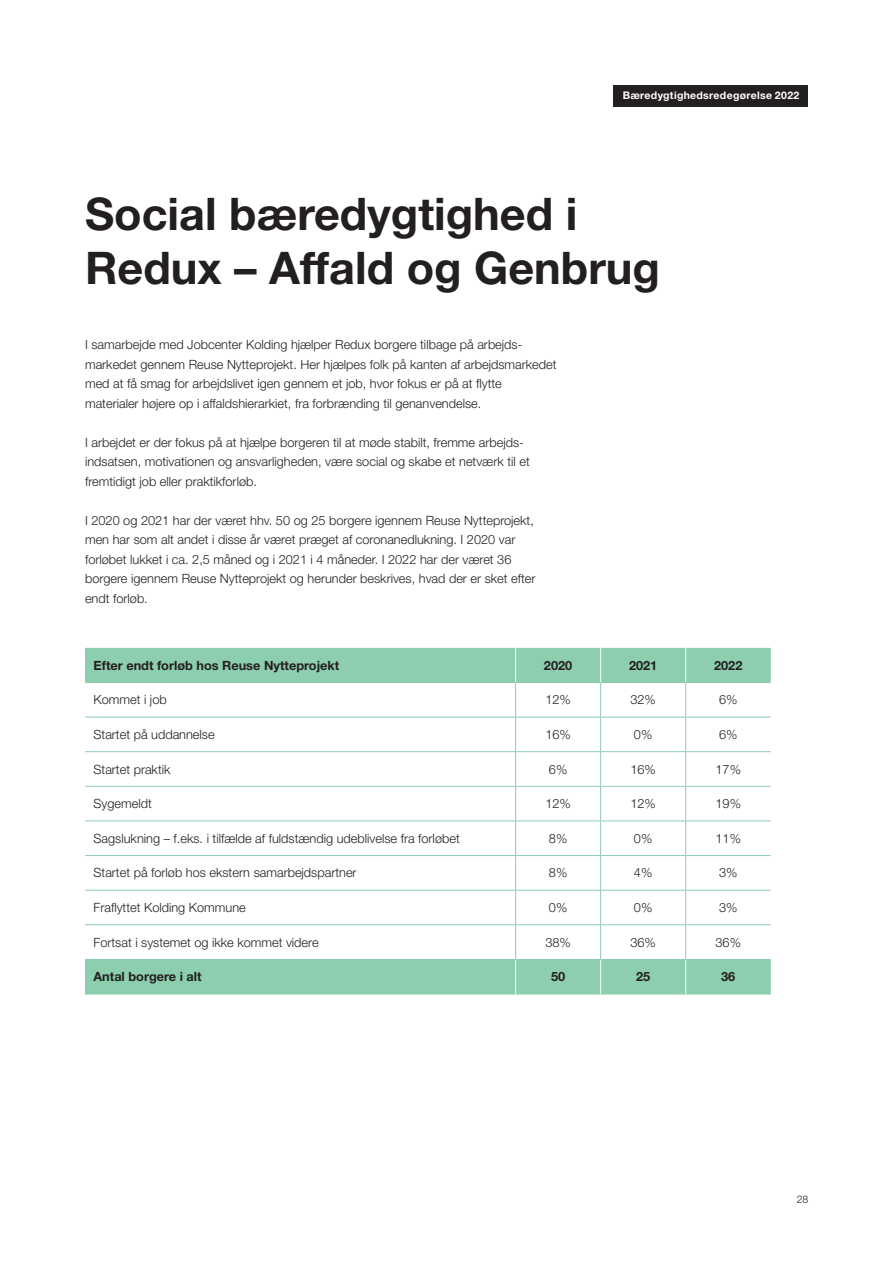
<style>
.page{position:relative;width:893px;height:1263px;background:#fff}
.page>*{position:absolute;margin:0;border:0;box-sizing:border-box;transform-origin:0 0}
.Rubrik{font:700 45px/54px "Helvetica Neue LT Std";color:#231f20}
.Brødtekst{font:300 12.75px/19.5px "Helvetica Neue LT Std";color:#231f20}
.Brødtekst_centreret{font:300 12.75px "Helvetica Neue LT Std";color:#231f20}
.Brødtekst-2{font:700 12.75px "Helvetica Neue LT Std";color:#231f20}
.Brødtekst_centreret-2{font:700 12.75px "Helvetica Neue LT Std";color:#231f20}
.t1{font:700 10.5px "Helvetica Neue LT Std";letter-spacing:.03em;color:#fff}
.t2{font:300 10.5px "Helvetica Neue LT Std";color:#231f20}
</style>
<div class="page">
<div style="left:613px;top:85px;width:195px;height:21px;background:#231f20"></div>
<svg style="left:85px;top:648px;width:686px;height:346px"></svg>
<hr style="left:85px;top:682px;width:431px;height:1px;background:#8cceae">
<hr style="left:516px;top:682px;width:85px;height:1px;background:#8cceae">
<hr style="left:515px;top:683px;width:1px;height:34px;background:#8cceae">
<hr style="left:601px;top:682px;width:85px;height:1px;background:#8cceae">
<hr style="left:600px;top:683px;width:1px;height:34px;background:#8cceae">
<hr style="left:686px;top:682px;width:85px;height:1px;background:#8cceae">
<hr style="left:685px;top:683px;width:1px;height:34px;background:#8cceae">
<hr style="left:85px;top:717px;width:431px;height:1px;background:#8cceae">
<hr style="left:516px;top:717px;width:85px;height:1px;background:#8cceae">
<hr style="left:515px;top:717px;width:1px;height:34px;background:#8cceae">
<hr style="left:601px;top:717px;width:85px;height:1px;background:#8cceae">
<hr style="left:600px;top:717px;width:1px;height:34px;background:#8cceae">
<hr style="left:686px;top:717px;width:85px;height:1px;background:#8cceae">
<hr style="left:685px;top:717px;width:1px;height:34px;background:#8cceae">
<hr style="left:85px;top:751px;width:431px;height:1px;background:#8cceae">
<hr style="left:516px;top:751px;width:85px;height:1px;background:#8cceae">
<hr style="left:515px;top:752px;width:1px;height:34px;background:#8cceae">
<hr style="left:601px;top:751px;width:85px;height:1px;background:#8cceae">
<hr style="left:600px;top:752px;width:1px;height:34px;background:#8cceae">
<hr style="left:686px;top:751px;width:85px;height:1px;background:#8cceae">
<hr style="left:685px;top:752px;width:1px;height:34px;background:#8cceae">
<hr style="left:85px;top:786px;width:431px;height:1px;background:#8cceae">
<hr style="left:516px;top:786px;width:85px;height:1px;background:#8cceae">
<hr style="left:515px;top:787px;width:1px;height:33px;background:#8cceae">
<hr style="left:601px;top:786px;width:85px;height:1px;background:#8cceae">
<hr style="left:600px;top:787px;width:1px;height:33px;background:#8cceae">
<hr style="left:686px;top:786px;width:85px;height:1px;background:#8cceae">
<hr style="left:685px;top:787px;width:1px;height:33px;background:#8cceae">
<hr style="left:85px;top:820px;width:431px;height:1px;background:#8cceae">
<hr style="left:516px;top:820px;width:85px;height:1px;background:#8cceae">
<hr style="left:515px;top:821px;width:1px;height:34px;background:#8cceae">
<hr style="left:601px;top:820px;width:85px;height:1px;background:#8cceae">
<hr style="left:600px;top:821px;width:1px;height:34px;background:#8cceae">
<hr style="left:686px;top:820px;width:85px;height:1px;background:#8cceae">
<hr style="left:685px;top:821px;width:1px;height:34px;background:#8cceae">
<hr style="left:85px;top:855px;width:431px;height:1px;background:#8cceae">
<hr style="left:516px;top:855px;width:85px;height:1px;background:#8cceae">
<hr style="left:515px;top:856px;width:1px;height:34px;background:#8cceae">
<hr style="left:601px;top:855px;width:85px;height:1px;background:#8cceae">
<hr style="left:600px;top:856px;width:1px;height:34px;background:#8cceae">
<hr style="left:686px;top:855px;width:85px;height:1px;background:#8cceae">
<hr style="left:685px;top:856px;width:1px;height:34px;background:#8cceae">
<hr style="left:85px;top:890px;width:431px;height:1px;background:#8cceae">
<hr style="left:516px;top:890px;width:85px;height:1px;background:#8cceae">
<hr style="left:515px;top:890px;width:1px;height:34px;background:#8cceae">
<hr style="left:601px;top:890px;width:85px;height:1px;background:#8cceae">
<hr style="left:600px;top:890px;width:1px;height:34px;background:#8cceae">
<hr style="left:686px;top:890px;width:85px;height:1px;background:#8cceae">
<hr style="left:685px;top:890px;width:1px;height:34px;background:#8cceae">
<hr style="left:85px;top:924px;width:431px;height:1px;background:#8cceae">
<hr style="left:516px;top:924px;width:85px;height:1px;background:#8cceae">
<hr style="left:515px;top:925px;width:1px;height:34px;background:#8cceae">
<hr style="left:601px;top:924px;width:85px;height:1px;background:#8cceae">
<hr style="left:600px;top:925px;width:1px;height:34px;background:#8cceae">
<hr style="left:686px;top:924px;width:85px;height:1px;background:#8cceae">
<hr style="left:685px;top:925px;width:1px;height:34px;background:#8cceae">
<hr style="left:85px;top:994px;width:431px;height:1px;background:#8cceae">
<hr style="left:516px;top:994px;width:85px;height:1px;background:#8cceae">
<hr style="left:601px;top:994px;width:85px;height:1px;background:#8cceae">
<hr style="left:686px;top:994px;width:85px;height:1px;background:#8cceae">
<hr style="left:85px;top:959px;width:431px;height:1px;background:#8cceae">
<hr style="left:516px;top:959px;width:85px;height:1px;background:#8cceae">
<hr style="left:601px;top:959px;width:85px;height:1px;background:#8cceae">
<hr style="left:686px;top:959px;width:85px;height:1px;background:#8cceae">
<hr style="left:515px;top:960px;width:1px;height:34px;background:#fff">
<hr style="left:600px;top:960px;width:1px;height:34px;background:#fff">
<hr style="left:685px;top:960px;width:1px;height:34px;background:#fff">
<hr style="left:515px;top:648px;width:1px;height:34px;background:#fff">
<hr style="left:600px;top:648px;width:1px;height:34px;background:#fff">
<hr style="left:685px;top:648px;width:1px;height:34px;background:#fff">
<p class="t1" style="left:623px;top:89px;width:178px">Bæredygtighedsredegørelse 2022</p>
<h1 class="Rubrik" style="left:85px;top:186px;width:576px">Social bæredygtighed i<br>Redux – Affald og Genbrug</h1>
<p class="Brødtekst" style="left:85px;top:335px;width:473px">I samarbejde med Jobcenter Kolding hjælper Redux borgere tilbage på arbejds&shy;markedet gennem Reuse Nytteprojekt. Her hjælpes folk på kanten af arbejdsmarkedet med at få smag for arbejdslivet igen gennem et job, hvor fokus er på at flytte materialer højere op i affaldshierarkiet, fra forbrænding til genanvendelse.</p>
<p class="Brødtekst" style="left:85px;top:432px;width:446px">I arbejdet er der fokus på at hjælpe borgeren til at møde stabilt, fremme arbejds&shy;indsatsen, motivationen og ansvarligheden, være social og skabe et netværk til et fremtidigt job eller praktikforløb.</p>
<p class="Brødtekst" style="left:85px;top:510px;width:452px">I 2020 og 2021 har der været hhv. 50 og 25 borgere igennem Reuse Nytteprojekt, men har som alt andet i disse år været præget af coronanedlukning. I 2020 var forløbet lukket i ca. 2,5 måned og i 2021 i 4 måneder. I 2022 har der været 36 borgere igennem Reuse Nytteprojekt og herunder beskrives, hvad der er sket efter endt forløb.</p>
<p class="Brødtekst-2" style="left:94px;top:657px;width:247px">Efter endt forløb hos Reuse Nytteprojekt</p>
<p class="Brødtekst_centreret-2" style="left:544px;top:657px;width:30px">2020</p>
<p class="Brødtekst_centreret-2" style="left:629px;top:657px;width:30px">2021</p>
<p class="Brødtekst_centreret-2" style="left:714px;top:657px;width:30px">2022</p>
<p class="Brødtekst" style="left:94px;top:690px;width:75px">Kommet i job</p>
<p class="Brødtekst_centreret" style="left:545px;top:692px;width:27px">12%</p>
<p class="Brødtekst_centreret" style="left:630px;top:692px;width:27px">32%</p>
<p class="Brødtekst_centreret" style="left:719px;top:692px;width:20px">6%</p>
<p class="Brødtekst" style="left:94px;top:724px;width:123px">Startet på uddannelse</p>
<p class="Brødtekst_centreret" style="left:545px;top:727px;width:27px">16%</p>
<p class="Brødtekst_centreret" style="left:634px;top:727px;width:20px">0%</p>
<p class="Brødtekst_centreret" style="left:719px;top:727px;width:20px">6%</p>
<p class="Brødtekst" style="left:94px;top:759px;width:78px">Startet praktik</p>
<p class="Brødtekst_centreret" style="left:549px;top:761px;width:20px">6%</p>
<p class="Brødtekst_centreret" style="left:630px;top:761px;width:27px">16%</p>
<p class="Brødtekst_centreret" style="left:715px;top:761px;width:27px">17%</p>
<p class="Brødtekst" style="left:94px;top:794px;width:60px">Sygemeldt</p>
<p class="Brødtekst_centreret" style="left:545px;top:796px;width:27px">12%</p>
<p class="Brødtekst_centreret" style="left:630px;top:796px;width:27px">12%</p>
<p class="Brødtekst_centreret" style="left:715px;top:796px;width:27px">19%</p>
<p class="Brødtekst" style="left:94px;top:828px;width:368px">Sagslukning – f. eks. i tilfælde af fuldstændig udeblivelse fra forløbet</p>
<p class="Brødtekst_centreret" style="left:549px;top:830px;width:20px">8%</p>
<p class="Brødtekst_centreret" style="left:634px;top:830px;width:20px">0%</p>
<p class="Brødtekst_centreret" style="left:715px;top:830px;width:27px">11%</p>
<p class="Brødtekst" style="left:94px;top:863px;width:265px">Startet på forløb hos ekstern samarbejdspartner</p>
<p class="Brødtekst_centreret" style="left:549px;top:865px;width:20px">8%</p>
<p class="Brødtekst_centreret" style="left:634px;top:865px;width:20px">4%</p>
<p class="Brødtekst_centreret" style="left:719px;top:865px;width:20px">3%</p>
<p class="Brødtekst" style="left:94px;top:897px;width:154px">Fraflyttet Kolding Kommune</p>
<p class="Brødtekst_centreret" style="left:549px;top:900px;width:20px">0%</p>
<p class="Brødtekst_centreret" style="left:634px;top:900px;width:20px">0%</p>
<p class="Brødtekst_centreret" style="left:719px;top:900px;width:20px">3%</p>
<p class="Brødtekst" style="left:94px;top:932px;width:227px">Fortsat i systemet og ikke kommet videre</p>
<p class="Brødtekst_centreret" style="left:545px;top:934px;width:27px">38%</p>
<p class="Brødtekst_centreret" style="left:630px;top:934px;width:27px">36%</p>
<p class="Brødtekst_centreret" style="left:715px;top:934px;width:27px">36%</p>
<p class="Brødtekst-2" style="left:94px;top:969px;width:110px">Antal borgere i alt</p>
<p class="Brødtekst_centreret-2" style="left:551px;top:969px;width:16px">50</p>
<p class="Brødtekst_centreret-2" style="left:636px;top:969px;width:16px">25</p>
<p class="Brødtekst_centreret-2" style="left:721px;top:969px;width:16px">36</p>
<p class="t2" style="left:797px;top:1192px;width:13px">28</p>
</div>
